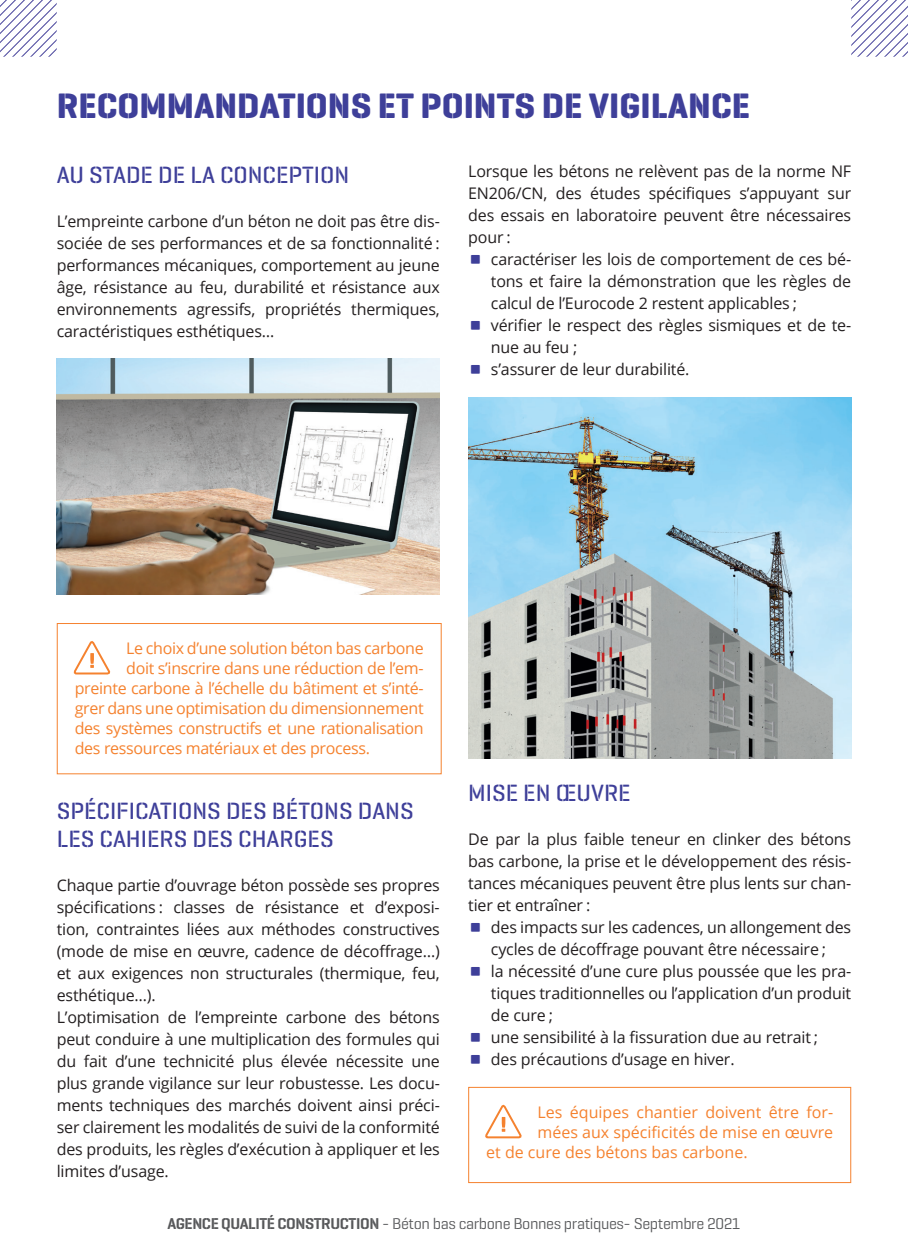
<style>
.page{position:relative;width:908px;height:1248px;background:#fff}
.page>*{position:absolute;margin:0;border:0;box-sizing:border-box;transform-origin:0 0}
.t1{font:700 36px "Geogrotesque Stencil A";color:#3e3f99}
.t2{font:500 24px/28px "Geogrotesque Stencil B";color:#3e3f99}
.t3{font:16px/22px "Open Sans";letter-spacing:-.01em;color:#231f20;text-align:justify}
.t4{font:16px "Open Sans";letter-spacing:-.02em;color:#f5822f}
.t5{font:16px "Open Sans";color:#f5822f}
.t6{font:16px "Geogrotesque Stencil A";letter-spacing:-.025em;color:#57585a}
.s1{font-weight:600}
</style>
<div class="page">
<svg style="left:851px;top:0;width:56px;height:57px"></svg>
<svg style="left:0;top:0;width:57px;height:57px"></svg>
<img style="left:468px;top:397px;width:382px;height:361px">
<svg style="left:485px;top:1104px;width:36px;height:35px"></svg>
<svg style="left:501px;top:1116px;width:4px;height:11px"></svg>
<div style="left:468px;top:1086px;width:382px;height:96px;border:1px solid #f5822f"></div>
<img style="left:57px;top:359px;width:382px;height:235px">
<svg style="left:73px;top:641px;width:37px;height:34px"></svg>
<svg style="left:90px;top:653px;width:4px;height:10px"></svg>
<div style="left:57px;top:623px;width:384px;height:151px;border:1px solid #f5822f"></div>
<h1 class="t1" style="left:57px;top:83px;width:694px">RECOMMANDATIONS ET POINTS DE VIGILANCE</h1>
<h2 class="t2" style="left:57px;top:160px;width:294px">AU STADE DE LA CONCEPTION</h2>
<p class="t3" style="left:57px;top:209px;width:384px">L’empreinte carbone d’un béton ne doit pas être dis&shy;sociée de ses performances et de sa fonctionnalité : performances mécaniques, comportement au jeune âge, résistance au feu, durabilité et résistance aux environnements agressifs, propriétés thermiques, caractéristiques esthétiques…</p>
<p class="t3" style="left:468px;top:160px;width:384px">Lorsque les bétons ne relèvent pas de la norme NF EN206/CN, des études spécifiques s’appuyant sur des essais en laboratoire peuvent être nécessaires pour :</p>
<h1 class="t1" style="left:468px;top:236px;width:16px">Δ</h1>
<p class="t3" style="left:490px;top:248px;width:361px">caractériser les lois de comportement de ces bé&shy;tons et faire la démonstration que les règles de calcul de l’Eurocode 2 restent applicables ;</p>
<h1 class="t1" style="left:468px;top:302px;width:16px">Δ</h1>
<p class="t3" style="left:490px;top:314px;width:362px">vérifier le respect des règles sismiques et de te&shy;nue au feu ;</p>
<h1 class="t1" style="left:468px;top:346px;width:16px">Δ</h1>
<p class="t3" style="left:490px;top:358px;width:200px">s’assurer de leur durabilité.</p>
<p class="t4" style="left:126px;top:637px;width:299px">Le choix d’une solution béton bas carbone</p>
<p class="t4" style="left:126px;top:657px;width:299px">doit s’inscrire dans une réduction de l’em-</p>
<p class="t4" style="left:75px;top:677px;width:350px">preinte carbone à l’échelle du bâtiment et s’inté-</p>
<p class="t4" style="left:75px;top:697px;width:350px">grer dans une optimisation du dimensionnement</p>
<p class="t4" style="left:75px;top:717px;width:350px">des systèmes constructifs et une rationalisation</p>
<p class="t4" style="left:75px;top:737px;width:296px">des ressources matériaux et des process.</p>
<h2 class="t2" style="left:57px;top:796px;width:358px">SPÉCIFICATIONS DES BÉTONS DANS<br>LES CAHIERS DES CHARGES</h2>
<p class="t3" style="left:57px;top:873px;width:384px;text-align:left">Chaque partie d’ouvrage béton possède ses propres spécifications : classes de résistance et d’exposi&shy;tion, contraintes liées aux méthodes constructives (mode de mise en œuvre, cadence de décoffrage…) et aux exigences non structurales (thermique, feu, esthétique…).<br>L’optimisation de l’empreinte carbone des bétons peut conduire à une multiplication des formules qui du fait d’une technicité plus élevée nécessite une plus grande vigilance sur leur robustesse. Les docu&shy;ments techniques des marchés doivent ainsi préci&shy;ser clairement les modalités de suivi de la conformité des produits, les règles d’exécution à appliquer et les limites d’usage.</p>
<h2 class="t2" style="left:468px;top:778px;width:164px">MISE EN ŒUVRE</h2>
<p class="t3" style="left:468px;top:827px;width:384px">De par la plus faible teneur en clinker des bétons bas carbone, la prise et le développement des résis&shy;tances mécaniques peuvent être plus lents sur chan&shy;tier et entraîner :</p>
<h1 class="t1" style="left:468px;top:903px;width:16px">Δ</h1>
<p class="t3" style="left:490px;top:915px;width:362px">des impacts sur les cadences, un allongement des cycles de décoffrage pouvant être nécessaire ;</p>
<h1 class="t1" style="left:468px;top:947px;width:16px">Δ</h1>
<p class="t3" style="left:490px;top:959px;width:362px">la nécessité d’une cure plus poussée que les pra&shy;tiques traditionnelles ou l’application d’un produit de cure ;</p>
<h1 class="t1" style="left:468px;top:1013px;width:16px">Δ</h1>
<p class="t3" style="left:490px;top:1025px;width:328px">une sensibilité à la fissuration due au retrait ;</p>
<h1 class="t1" style="left:468px;top:1035px;width:16px">Δ</h1>
<p class="t3" style="left:490px;top:1047px;width:245px">des précautions d’usage en hiver.</p>
<p class="t5" style="left:537px;top:1101px;width:297px">Les équipes chantier doivent être for-</p>
<p class="t5" style="left:537px;top:1121px;width:297px">mées aux spécificités de mise en œuvre</p>
<p class="t5" style="left:486px;top:1141px;width:263px">et de cure des bétons bas carbone.</p>
<p class="t6" style="left:167px;top:1213px;width:574px"><span class="s1">AGENCE QUALITÉ CONSTRUCTION</span> - Béton bas carbone Bonnes pratiques- Septembre 2021</p>
</div>
